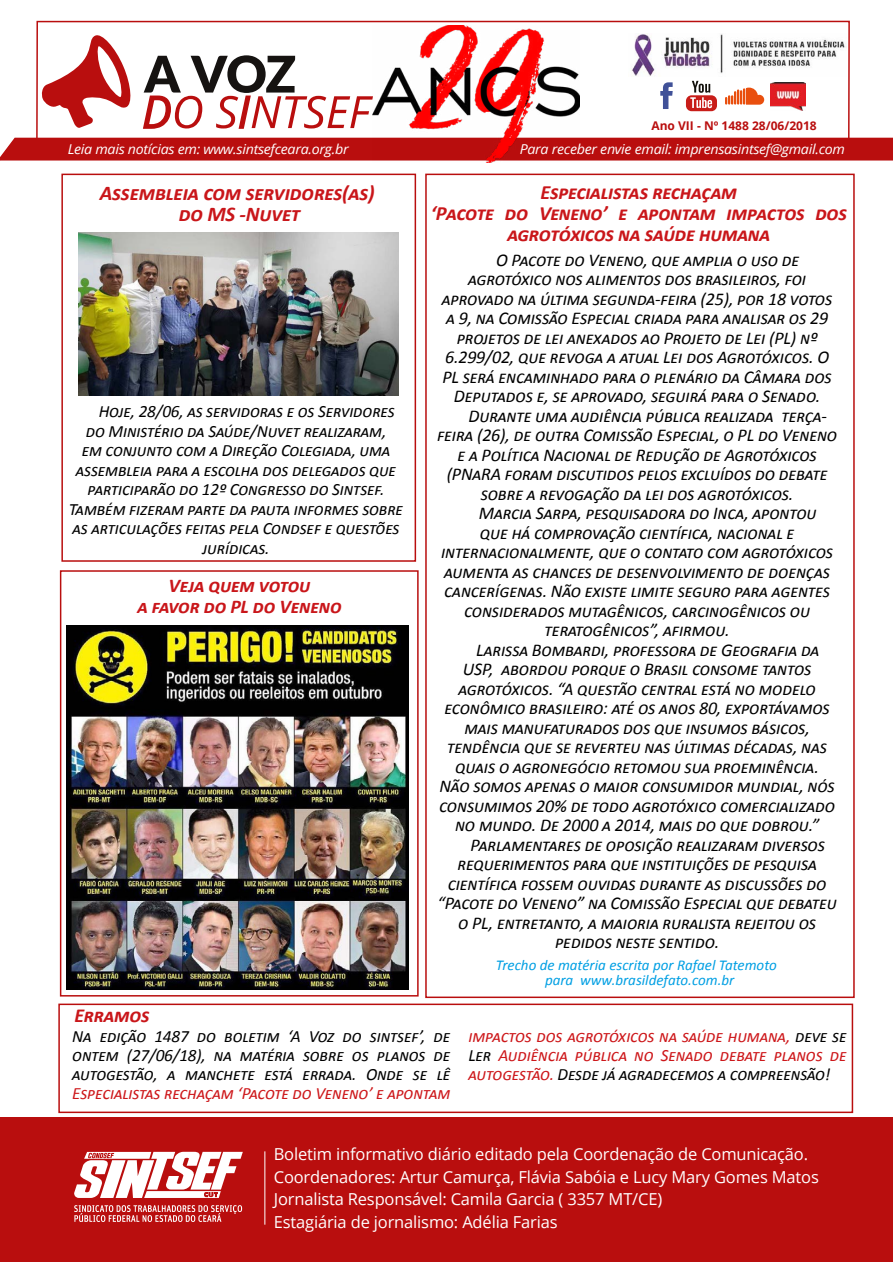
<style>
.page{position:relative;width:893px;height:1263px;background:#fff}
.page>*{position:absolute;margin:0;border:0;box-sizing:border-box;transform-origin:0 0}
.t1{font:italic 700 21px/21.3px "Calibri";letter-spacing:-.01em;color:#c9161a;text-align:center}
.t2{font:italic 700 20.25px/21px "Calibri";letter-spacing:-.02em;color:#c9161a;text-align:center}
.t3{font:italic 700 19.8px "Calibri";letter-spacing:-.01em;color:#c9161a}
.t4{font:italic 700 19.5px/21px "Calibri";letter-spacing:-.01em;color:#c9161a;text-align:center}
.t5{font:italic 18px "Calibri";letter-spacing:-.01em;color:#000}
.t6{font:italic 17.25px/18.8px "Calibri";letter-spacing:-.01em;color:#000;text-align:justify}
.t7{font:italic 17.25px/18.8px "Calibri";letter-spacing:-.01em;color:#cd171a;text-align:justify}
.t8{font:16.5px/22.5px "Open Sans";letter-spacing:-.01em;color:#fff}
.t9{font:italic 15px/15px "Calibri";letter-spacing:-.01em;color:#009fe3;text-align:center}
.t10{font:italic 13.65px "Open Sans";letter-spacing:-.02em;color:#fff;scale:1.05 1}
.t11{font:700 12px "Open Sans";color:#b90e0e}
.s1{color:#000}
</style>
<div class="page">
<div style="left:425px;top:174px;width:430px;height:824px;border:2px solid #b90e0e"></div>
<div style="left:36px;top:21px;width:814px;height:135px;border:2px solid #b90e0e"></div>
<svg style="left:143px;top:55px;width:230px;height:74px"></svg>
<svg style="left:41px;top:35px;width:90px;height:93px"></svg>
<div style="left:1px;top:1118px;width:892px;height:144px;background:#b90e0e"></div>
<svg style="left:0;top:137px;width:893px;height:24px;background:#bc1b1b"></svg>
<hr style="left:264px;top:1151px;width:1px;height:74px;background:#fff">
<svg style="left:74px;top:1152px;width:169px;height:46px"></svg>
<svg style="left:74px;top:1205px;width:168px;height:17px"></svg>
<img style="left:373px;top:25px;width:207px;height:137px">
<svg style="left:660px;top:82px;width:13px;height:27px"></svg>
<svg style="left:686px;top:81px;width:31px;height:30px"></svg>
<svg style="left:725px;top:88px;width:39px;height:17px"></svg>
<img style="left:771px;top:83px;width:34px;height:27px">
<img style="left:631px;top:34px;width:215px;height:43px">
<div style="left:58px;top:1003px;width:795px;height:110px;border:2px solid #b90e0e"></div>
<div style="left:61px;top:174px;width:355px;height:388px;border:2px solid #b90e0e"></div>
<img style="left:79px;top:232px;width:320px;height:164px">
<div style="left:60px;top:570px;width:359px;height:426px;border:2px solid #b90e0e"></div>
<img style="left:67px;top:625px;width:341px;height:364px">
<p class="t11" style="left:651px;top:117px;width:167px">Ano VII - Nº 1488 28/06/2018</p>
<p class="t10" style="left:68px;top:140px;width:269px">Leia mais notícias em: www.sintsefceara.org.br</p>
<p class="t10" style="left:520px;top:140px;width:311px">Para receber envie email: imprensasintsef@gmail.com</p>
<p class="t1" style="left:100px;top:182px;width:276px">Assembleia com servidores(as) do MS -Nuvet</p>
<p class="t6" style="left:99px;top:401px;width:298px">Hoje, 28/06, as servidoras e os Servidores</p>
<p class="t6" style="left:86px;top:421px;width:302px">do Ministério da Saúde/Nuvet realizaram,</p>
<p class="t6" style="left:82px;top:440px;width:310px">em conjunto com a Direção Colegiada, uma</p>
<p class="t6" style="left:76px;top:460px;width:322px">assembleia para a escolha dos delegados que</p>
<p class="t6" style="left:88px;top:479px;width:299px">participarão do 12º Congresso do Sintsef.</p>
<p class="t6" style="left:69px;top:499px;width:336px">Também fizeram parte da pauta informes sobre</p>
<p class="t6" style="left:73px;top:518px;width:328px">as articulações feitas pela Condsef e questões</p>
<p class="t6" style="left:203px;top:538px;width:68px">jurídicas.</p>
<p class="t4" style="left:137px;top:575px;width:206px">Veja quem votou<br>a favor do PL do Veneno</p>
<p class="t3" style="left:74px;top:1003px;width:77px">Erramos</p>
<p class="t2" style="left:431px;top:182px;width:418px">Especialistas rechaçam<br>‘Pacote do Veneno’ e apontam impactos dos agrotóxicos na saúde humana</p>
<p class="t5" style="left:496px;top:247px;width:305px">O Pacote do Veneno, que amplia o uso de</p>
<p class="t5" style="left:468px;top:267px;width:340px">agrotóxico nos alimentos dos brasileiros, foi</p>
<p class="t5" style="left:442px;top:286px;width:392px">aprovado na última segunda-feira (25), por 18 votos</p>
<p class="t5" style="left:446px;top:306px;width:383px">a 9, na Comissão Especial criada para analisar os 29</p>
<p class="t5" style="left:457px;top:325px;width:362px">projetos de lei anexados ao Projeto de Lei (PL) nº</p>
<p class="t5" style="left:445px;top:345px;width:386px">6.299/02, que revoga a atual Lei dos Agrotóxicos. O</p>
<p class="t5" style="left:442px;top:364px;width:391px">PL será encaminhado para o plenário da Câmara dos</p>
<p class="t5" style="left:454px;top:384px;width:368px">Deputados e, se aprovado, seguirá para o Senado.</p>
<p class="t5" style="left:468px;top:403px;width:360px">Durante uma audiência pública realizada terça-</p>
<p class="t5" style="left:437px;top:423px;width:402px">feira (26), de outra Comissão Especial, o PL do Veneno</p>
<p class="t5" style="left:457px;top:442px;width:361px">e a Política Nacional de Redução de Agrotóxicos</p>
<p class="t5" style="left:447px;top:462px;width:382px">(PNaRA foram discutidos pelos excluídos do debate</p>
<p class="t5" style="left:481px;top:481px;width:314px">sobre a revogação da lei dos agrotóxicos.</p>
<p class="t5" style="left:479px;top:501px;width:339px">Marcia Sarpa, pesquisadora do Inca, apontou</p>
<p class="t5" style="left:480px;top:520px;width:316px">que há comprovação científica, nacional e</p>
<p class="t5" style="left:441px;top:540px;width:394px">internacionalmente, que o contato com agrotóxicos</p>
<p class="t5" style="left:444px;top:559px;width:387px">aumenta as chances de desenvolvimento de doenças</p>
<p class="t5" style="left:444px;top:579px;width:387px">cancerígenas. Não existe limite seguro para agentes</p>
<p class="t5" style="left:464px;top:598px;width:348px">considerados mutagênicos, carcinogênicos ou</p>
<p class="t5" style="left:545px;top:618px;width:187px">teratogênicos”, afirmou.</p>
<p class="t5" style="left:476px;top:637px;width:345px">Larissa Bombardi, professora de Geografia da</p>
<p class="t5" style="left:463px;top:657px;width:350px">USP, abordou porque o Brasil consome tantos</p>
<p class="t5" style="left:458px;top:676px;width:359px">agrotóxicos. “A questão central está no modelo</p>
<p class="t5" style="left:445px;top:696px;width:387px">econômico brasileiro: até os anos 80, exportávamos</p>
<p class="t5" style="left:464px;top:715px;width:347px">mais manufaturados dos que insumos básicos,</p>
<p class="t5" style="left:447px;top:735px;width:381px">tendência que se reverteu nas últimas décadas, nas</p>
<p class="t5" style="left:455px;top:754px;width:365px">quais o agronegócio retomou sua proeminência.</p>
<p class="t5" style="left:439px;top:774px;width:397px">Não somos apenas o maior consumidor mundial, nós</p>
<p class="t5" style="left:439px;top:793px;width:397px">consumimos 20% de todo agrotóxico comercializado</p>
<p class="t5" style="left:455px;top:813px;width:366px">no mundo. De 2000 a 2014, mais do que dobrou.”</p>
<p class="t5" style="left:470px;top:832px;width:356px">Parlamentares de oposição realizaram diversos</p>
<p class="t5" style="left:457px;top:852px;width:361px">requerimentos para que instituições de pesquisa</p>
<p class="t5" style="left:448px;top:871px;width:380px">científica fossem ouvidas durante as discussões do</p>
<p class="t5" style="left:437px;top:891px;width:401px">“Pacote do Veneno” na Comissão Especial que debateu</p>
<p class="t5" style="left:458px;top:910px;width:360px">o PL, entretanto, a maioria ruralista rejeitou os</p>
<p class="t5" style="left:555px;top:930px;width:166px">pedidos neste sentido.</p>
<p class="t9" style="left:496px;top:956px;width:283px">Trecho de matéria escrita por Rafael Tatemoto para www.brasildefato.com.br</p>
<p class="t6" style="left:72px;top:1027px;width:380px">Na edição 1487 do boletim ‘A Voz do sintsef’, de ontem (27/06/18), na matéria sobre os planos de autogestão, a manchete está errada. Onde se lê</p>
<p class="t7" style="left:72px;top:1083px;width:380px">Especialistas rechaçam ‘Pacote do Veneno’ e apontam</p>
<p class="t7" style="left:468px;top:1027px;width:380px">impactos dos agrotóxicos na saúde humana, <span class="s1">deve se Ler</span> Audiência pública no Senado debate planos de autogestão. <span class="s1">Desde já agradecemos a compreensão!</span></p>
<p class="t8" style="left:274px;top:1142px;width:547px">Boletim informativo diário editado pela Coordenação de Comunicação.<br>Coordenadores: Artur Camurça, Flávia Sabóia e Lucy Mary Gomes Matos Jornalista Responsável: Camila Garcia ( 3357 MT/CE)<br>Estagiária de jornalismo: Adélia Farias</p>
</div>
